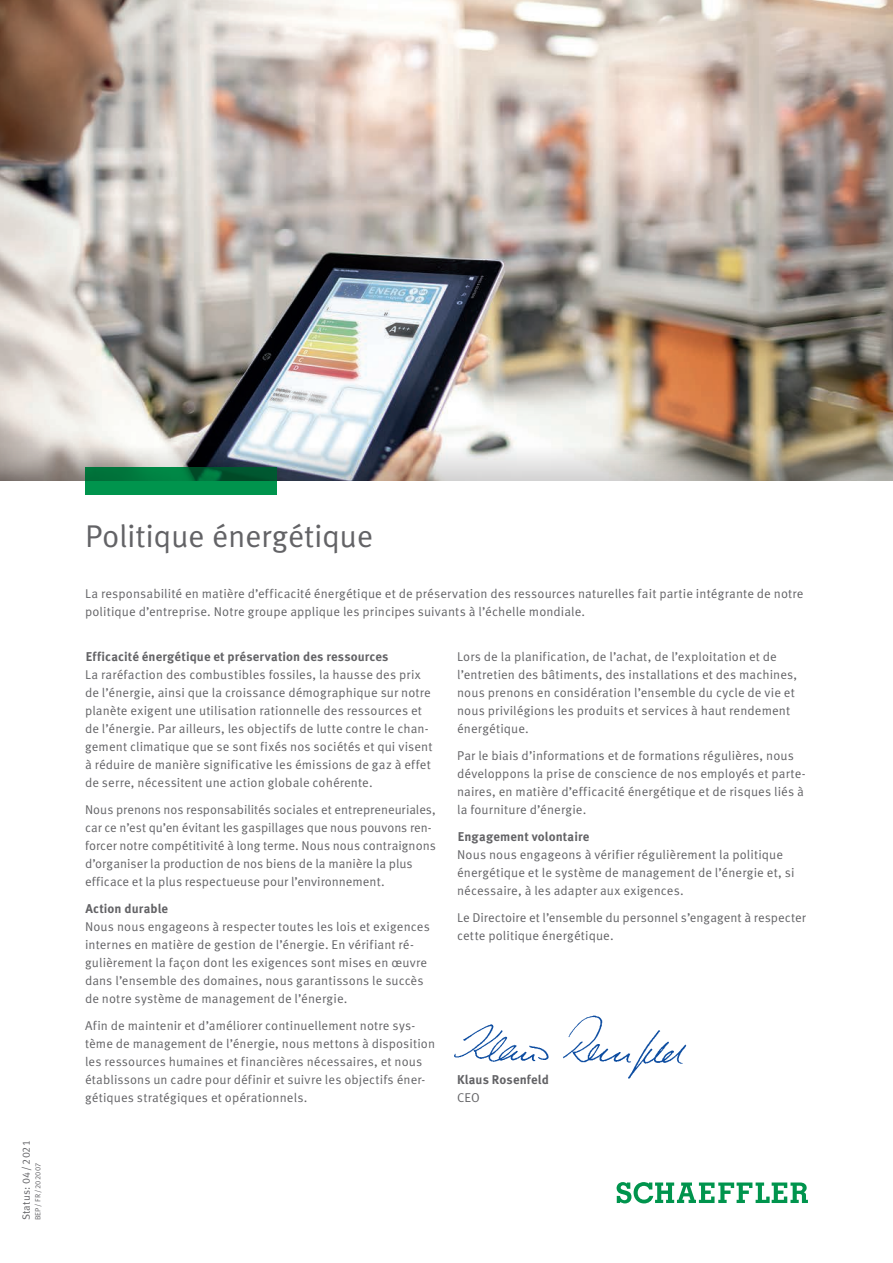
<style>
.page{position:relative;width:893px;height:1263px;background:#fff}
.page>*{position:absolute;margin:0;border:0;box-sizing:border-box;transform-origin:0 0}
.t1{font:31.5px "Schaeffler Meta";letter-spacing:-.01em;color:#636366}
.t2{font:12.75px/18px "Schaeffler Meta";letter-spacing:.01em;color:#636366}
.t3{font:700 12.75px "Schaeffler Meta";letter-spacing:.01em;color:#636366}
.t4{font:10.5px "Schaeffler Meta";letter-spacing:.02em;color:#636366}
.t5{font:7.5px "Schaeffler Meta";letter-spacing:.02em;color:#636366}
</style>
<div class="page">
<img style="left:0;top:0;width:893px;height:445px">
<img style="left:0;top:445px;width:893px;height:35px">
<img style="left:454px;top:1015px;width:233px;height:64px">
<svg style="left:617px;top:1182px;width:191px;height:21px"></svg>
<svg style="left:85px;top:467px;width:191px;height:27px;background:#007f42"></svg>
<p class="t4" style="left:20px;top:1220px;width:81px;rotate:-90deg">Status: 04/2021</p>
<p class="t5" style="left:33px;top:1220px;width:59px;rotate:-90deg">BEP/FR/202007</p>
<h1 class="t1" style="left:85px;top:517px;width:290px">Politique énergétique</h1>
<p class="t2" style="left:85px;top:585px;width:720px">La responsabilité en matière d’efficacité énergétique et de préservation des ressources naturelles fait partie intégrante de notre politique d’entreprise. Notre groupe applique les principes suivants à l’échelle mondiale.</p>
<p class="t3" style="left:86px;top:649px;width:304px">Efficacité énergétique et préservation des ressources</p>
<p class="t2" style="left:85px;top:666px;width:349px">La raréfaction des combustibles fossiles, la hausse des prix de l’énergie, ainsi que la croissance démographique sur notre planète exigent une utilisation rationnelle des ressources et de l’énergie. Par ailleurs, les objectifs de lutte contre le chan&shy;gement climatique que se sont fixés nos sociétés et qui visent à réduire de manière significative les émissions de gaz à effet de serre, nécessitent une action globale cohérente.</p>
<p class="t2" style="left:85px;top:801px;width:352px">Nous prenons nos responsabilités sociales et entrepreneuriales, car ce n’est qu’en évitant les gaspillages que nous pouvons ren&shy;forcer notre compétitivité à long terme. Nous nous contraignons d’organiser la production de nos biens de la manière la plus efficace et la plus respectueuse pour l’environnement.</p>
<p class="t3" style="left:85px;top:901px;width:84px">Action durable</p>
<p class="t2" style="left:85px;top:918px;width:346px">Nous nous engageons à respecter toutes les lois et exigences internes en matière de gestion de l’énergie. En vérifiant ré&shy;gulièrement la façon dont les exigences sont mises en œuvre dans l’ensemble des domaines, nous garantissons le succès de notre système de management de l’énergie.</p>
<p class="t2" style="left:85px;top:1017px;width:352px">Afin de maintenir et d’améliorer continuellement notre sys&shy;tème de management de l’énergie, nous mettons à disposition les ressources humaines et financières nécessaires, et nous établissons un cadre pour définir et suivre les objectifs éner&shy;gétiques stratégiques et opérationnels.</p>
<p class="t2" style="left:457px;top:648px;width:342px">Lors de la planification, de l’achat, de l’exploitation et de l’entretien des bâtiments, des installations et des machines, nous prenons en considération l’ensemble du cycle de vie et nous privilégions les produits et services à haut rendement énergétique.</p>
<p class="t2" style="left:457px;top:747px;width:350px">Par le biais d’informations et de formations régulières, nous développons la prise de conscience de nos employés et parte&shy;naires, en matière d’efficacité énergétique et de risques liés à la fourniture d’énergie.</p>
<p class="t3" style="left:458px;top:829px;width:133px">Engagement volontaire</p>
<p class="t2" style="left:457px;top:846px;width:339px">Nous nous engageons à vérifier régulièrement la politique énergétique et le système de management de l’énergie et, si nécessaire, à les adapter aux exigences.</p>
<p class="t2" style="left:457px;top:909px;width:350px">Le Directoire et l’ensemble du personnel s’engagent à respecter cette politique énergétique.</p>
<p class="t3" style="left:457px;top:1072px;width:93px">Klaus Rosenfeld</p>
<p class="t2" style="left:457px;top:1089px;width:24px">CEO</p>
</div>
